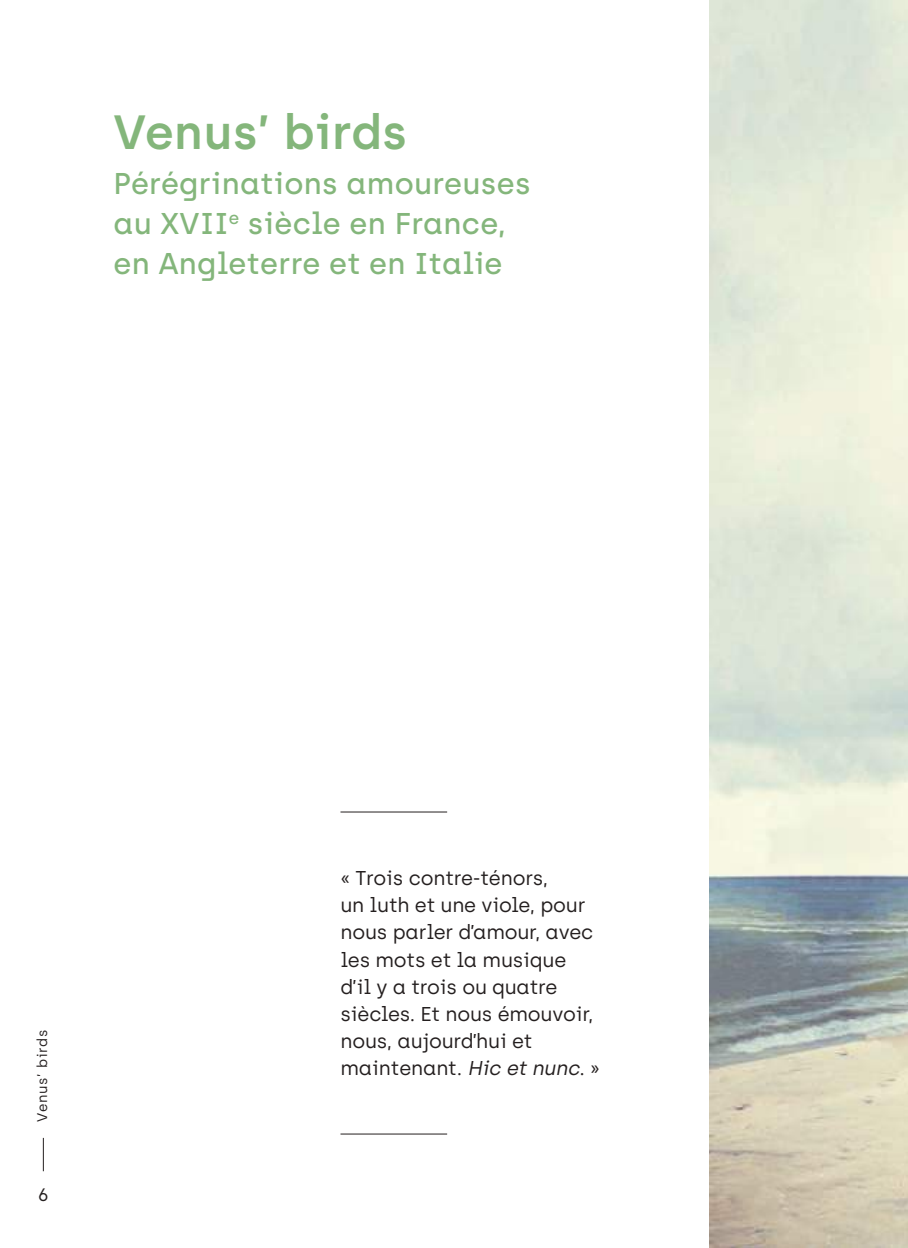
<style>
.page{position:relative;width:908px;height:1248px;background:#fff}
.page>*{position:absolute;margin:0;border:0;box-sizing:border-box;transform-origin:0 0}
.t1{font:600 48px "Archia";letter-spacing:.01em;color:#84b67b}
.t2{font:500 30px/40px "Archia";letter-spacing:.01em;color:#84b67b}
.t3{font:20px/27px "Archia";letter-spacing:-.01em;color:#241f1f}
.t4{font:18px "Archia";color:#241f1f}
.t5{font:14px "Archia";letter-spacing:.05em;color:#241f1f}
.s1{font-style:italic}
</style>
<div class="page">
<hr style="left:43px;top:1137px;width:1px;height:34px;background:#241f1f">
<hr style="left:340px;top:811px;width:107px;height:1px;background:#241f1f">
<hr style="left:340px;top:1133px;width:107px;height:1px;background:#241f1f">
<img style="left:709px;top:0;width:198px;height:1247px">
<h1 class="t1" style="left:113px;top:104px;width:295px">Venus’ birds</h1>
<h2 class="t2" style="left:113px;top:163px;width:418px">Pérégrinations amoureuses au XVII<sup>e</sup> siècle en France, en Angleterre et en Italie</h2>
<p class="t5" style="left:34px;top:1121px;width:93px;rotate:-90deg">Venus’ birds</p>
<p class="t4" style="left:38px;top:1183px;width:13px">6</p>
<p class="t3" style="left:340px;top:864px;width:261px">« Trois contre-ténors,<br>un luth et une viole, pour nous parler d’amour, avec les mots et la musique d’il y a trois ou quatre siècles. Et nous émouvoir, nous, aujourd’hui et maintenant. <span class="s1">Hic et nunc</span>. »</p>
</div>
